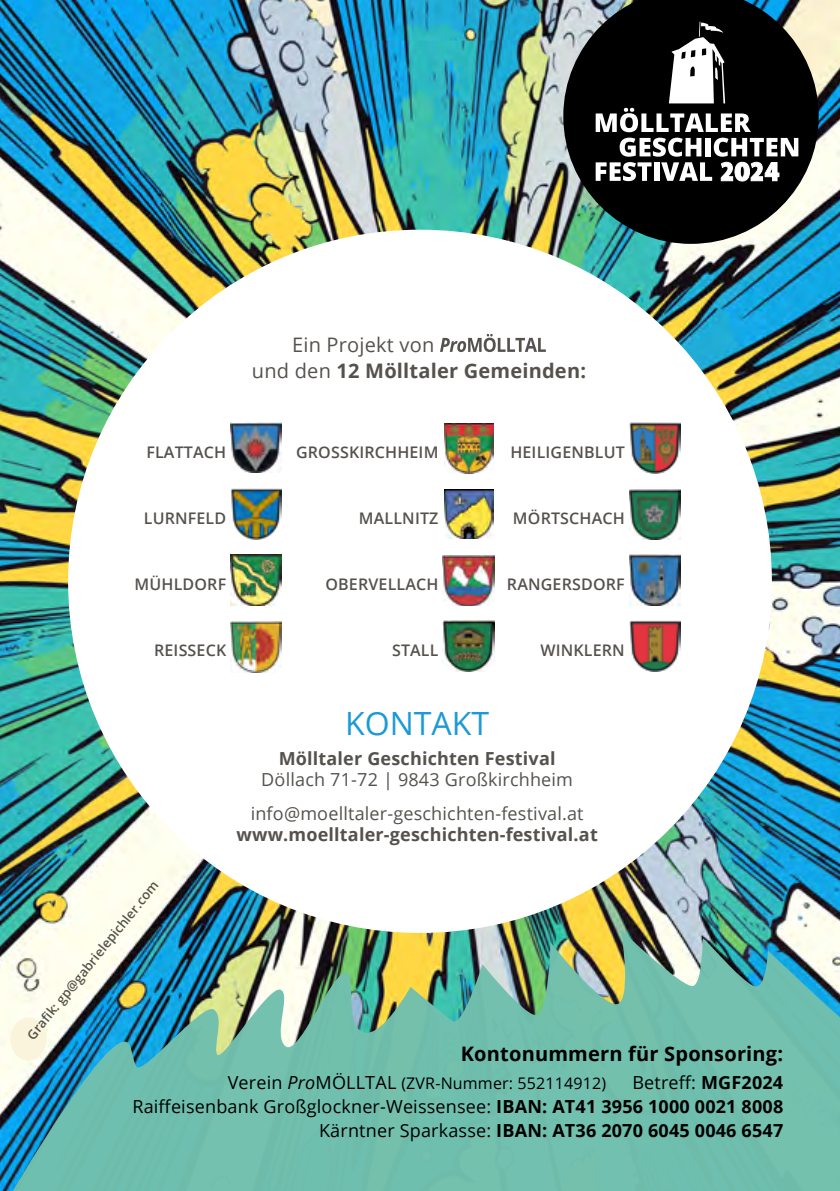
<style>
.page{position:relative;width:840px;height:1191px;background:#fff}
.page>*{position:absolute;margin:0;border:0;box-sizing:border-box;transform-origin:0 0}
.t1{font:32px "Open Sans";color:#1c9ad6}
.t2{font:700 20px/26px "Open Sans";letter-spacing:.01em;color:#55524e}
.t3{font:700 20px "Open Sans";letter-spacing:.01em;color:#000}
.t4{font:18px/24px "Open Sans";letter-spacing:.01em;color:#000;text-align:right}
.t5{font:18px/33.6px "Open Sans";letter-spacing:.01em;color:#55524e;text-align:center}
.t6{font:700 18px "Open Sans";letter-spacing:.01em;color:#55524e}
.t7{font:600 16px "Open Sans";letter-spacing:.01em;color:#55524e}
.t8{font:16px "Open Sans";letter-spacing:.01em;color:#000}
.t9{font:600 13px "Open Sans";color:#55524e}
.s1{font-weight:400}
.s2{font-size:18px}
.s3{font-style:italic;font-size:18px}
.s4{font-weight:700}
</style>
<div class="page">
<img style="left:0;top:0;width:839px;height:930px">
<img style="left:0;top:930px;width:839px;height:261px">
<div style="left:68px;top:230px;width:703px;height:703px;background:#fff;border-radius:50%"></div>
<img style="left:230px;top:423px;width:52px;height:50px">
<img style="left:444px;top:423px;width:48px;height:50px">
<img style="left:629px;top:423px;width:51px;height:51px">
<img style="left:231px;top:489px;width:51px;height:50px">
<img style="left:444px;top:489px;width:48px;height:50px">
<img style="left:629px;top:489px;width:51px;height:50px">
<img style="left:230px;top:555px;width:51px;height:50px">
<img style="left:442px;top:555px;width:52px;height:51px">
<img style="left:629px;top:555px;width:50px;height:51px">
<img style="left:230px;top:621px;width:52px;height:51px">
<img style="left:442px;top:621px;width:52px;height:50px">
<img style="left:629px;top:621px;width:51px;height:50px">
<svg style="left:440px;top:334px;width:105px;height:18px"></svg>
<svg style="left:563px;top:0;width:255px;height:244px;background:#343e3c"></svg>
<svg style="left:595px;top:22px;width:155px;height:110px"></svg>
<svg style="left:595px;top:138px;width:202px;height:43px"></svg>
<div style="left:10px;top:1017px;width:37px;height:43px;background:#faf4dd;border-radius:50%"></div>
<p class="t2" style="left:252px;top:331px;width:335px;text-indent:40px"><span class="s1">Ein Projekt von<br>und den</span> 12 Mölltaler Gemeinden:</p>
<p class="t7" style="left:146px;top:441px;width:81px">FLATTACH</p>
<p class="t7" style="left:296px;top:441px;width:144px">GROSSKIRCHHEIM</p>
<p class="t7" style="left:510px;top:441px;width:116px">HEILIGENBLUT</p>
<p class="t7" style="left:144px;top:507px;width:84px">LURNFELD</p>
<p class="t7" style="left:359px;top:507px;width:81px">MALLNITZ</p>
<p class="t7" style="left:512px;top:507px;width:113px">MÖRTSCHACH</p>
<p class="t7" style="left:134px;top:573px;width:93px">MÜHLDORF</p>
<p class="t7" style="left:325px;top:573px;width:114px">OBERVELLACH</p>
<p class="t7" style="left:506px;top:573px;width:119px">RANGERSDORF</p>
<p class="t7" style="left:154px;top:639px;width:74px">REISSECK</p>
<p class="t7" style="left:392px;top:639px;width:48px">STALL</p>
<p class="t7" style="left:540px;top:639px;width:86px">WINKLERN</p>
<p class="t9" style="left:23px;top:1032px;width:202px;rotate:-51deg">Grafi k: gp@gabrielepichler.com</p>
<h1 class="t1" style="left:345px;top:701px;width:145px">KONTAKT</h1>
<p class="t6" style="left:278px;top:745px;width:278px">Mölltaler Geschichten Festival</p>
<p class="t5" style="left:250px;top:762px;width:334px">Döllach 71-72 | 9843 Großkirchheim info@moelltaler-geschichten-festival.at</p>
<p class="t6" style="left:236px;top:822px;width:362px">www.moelltaler-geschichten-festival.at</p>
<p class="t3" style="left:460px;top:1040px;width:324px">Kontonummern für Sponsoring:</p>
<p class="t8" style="left:227px;top:1072px;width:380px"><span class="s2">Verein</span> <span class="s3">Pro</span><span class="s2">MÖLLTAL</span> (ZVR-Nummer: 552114912)</p>
<p class="t4" style="left:132px;top:1070px;width:652px">Betreff: <span class="s4">MGF2024<br></span>Raiffeisenbank Großglockner-Weissensee: <span class="s4">IBAN: AT41 3956 1000 0021 8008<br></span>Kärntner Sparkasse: <span class="s4">IBAN: AT36 2070 6045 0046 6547</span></p>
</div>
